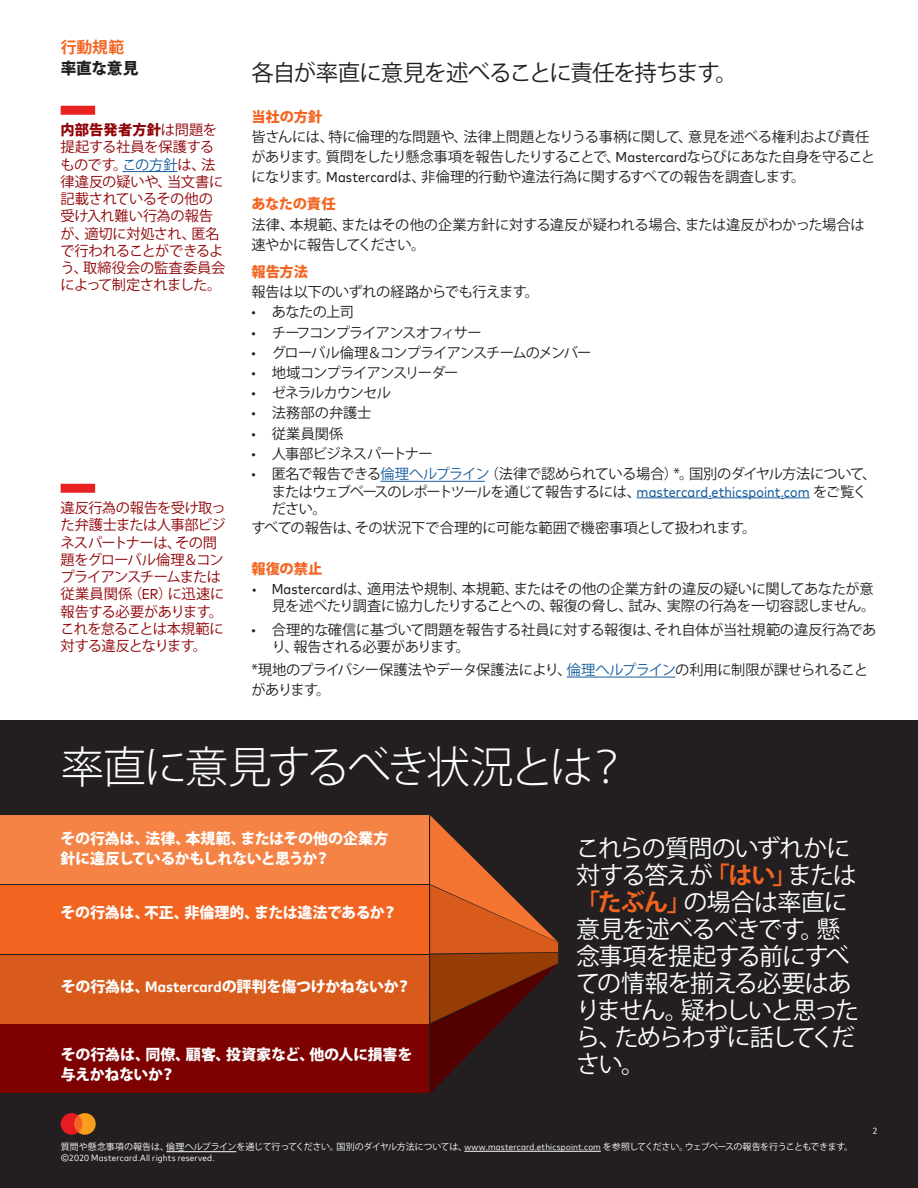
<style>
.page{position:relative;width:918px;height:1188px;background:#fff}
.page>*{position:absolute;margin:0;border:0;box-sizing:border-box;transform-origin:0 0}
.t1{font:300 43.5px "Koz Go Pro";letter-spacing:-.06em;color:#fff}
.t2{font:24px/27px "Koz Go Pro";letter-spacing:-.055em;color:#fff}
.t3{font:22.5px "Koz Go Pro";letter-spacing:-.055em;color:#231f20}
.t4{font:800 15.75px "Koz Go Pro";letter-spacing:-.02em;color:#231f20}
.t5{font:700 15.75px "Koz Go Pr 6 N";color:#f36421}
.t6{font:800 15px/20.2px "Koz Go Pro";letter-spacing:-.02em;color:#fff}
.t7{font:14.25px/20.2px "Koz Go Pro";letter-spacing:-.035em;color:#231f20}
.t8{font:14.25px/17.2px "Koz Go Pro";letter-spacing:-.035em;color:#900307}
.t9{font:14.25px "Koz Go Pro";letter-spacing:-.06em;color:#231f20}
.t10{font:14.25px "Koz Go Pro";letter-spacing:-.015em;color:#231f20}
.t11{font:800 14.25px "Koz Go Pro";letter-spacing:-.01em;color:#f36421}
.t12{font:14.25px "Koz Go Pro";letter-spacing:-.07em;color:#231f20}
.t13{font:14.25px "Koz Go Pro";letter-spacing:-.055em;color:#231f20}
.t14{font:14.25px "Koz Go Pro";letter-spacing:-.075em;color:#231f20}
.t15{font:14.25px "Koz Go Pro";letter-spacing:-.005em;color:#231f20}
.t16{font:9px "Koz Go Pro";letter-spacing:-.025em;color:#fff}
.t17{font:9px "Mark For MC Nrw";letter-spacing:.02em;color:#fff}
.s1{font-family:"Mark For MC Nrw"}
.s2{color:#175d9e}
.s3{font-family:"Mark For MC Nrw";color:#175d9e}
.s4{font-weight:800}
.s5{font-family:"Mark For MC Nrw";font-weight:700}
.s6{font-family:"Koz Go Pr 6 N";font-weight:700;color:#f36421}
</style>
<div class="page">
<hr style="left:381px;top:481px;width:104px;height:1px;background:#175d9e">
<hr style="left:637px;top:497px;width:71px;height:1px;background:#175d9e">
<hr style="left:712px;top:497px;width:69px;height:1px;background:#175d9e">
<svg style="left:781px;top:497px;width:29px;height:2px"></svg>
<hr style="left:567px;top:677px;width:108px;height:1px;background:#175d9e">
<div style="left:61px;top:106px;width:34px;height:9px;background:#e72221"></div>
<hr style="left:122px;top:171px;width:55px;height:1px;background:#175d9e">
<div style="left:61px;top:484px;width:34px;height:9px;background:#e72221"></div>
<div style="left:0;top:720px;width:918px;height:468px;background:#231f20"></div>
<div style="left:0;top:815px;width:429px;height:69px;background:#f58345"></div>
<div style="left:0;top:885px;width:429px;height:69px;background:#f36421"></div>
<div style="left:0;top:955px;width:429px;height:69px;background:#d95b1c"></div>
<div style="left:0;top:1024px;width:429px;height:69px;background:#7d0100"></div>
<svg style="left:430px;top:815px;width:128px;height:278px"></svg>
<hr style="left:166px;top:1151px;width:70px;height:1px;background:#fff">
<hr style="left:464px;top:1151px;width:137px;height:1px;background:#fff">
<svg style="left:61px;top:1113px;width:35px;height:22px"></svg>
<p class="t5" style="left:61px;top:39px;width:65px">行動規範</p>
<p class="t4" style="left:61px;top:58px;width:79px">率直な意見</p>
<h3 class="t3" style="left:251px;top:58px;width:488px">各自が率直に意見を述べることに責任を持ちます。</h3>
<p class="t11" style="left:251px;top:107px;width:73px">当社の方針</p>
<p class="t7" style="left:251px;top:127px;width:626px">皆さんには、特に倫理的な問題や、法律上問題となりうる事柄に関して、意見を述べる権利および責任があります。質問をしたり懸念事項を報告したりすることで、<span class="s1">Mastercard</span>ならびにあなた自身を守ることになります。<span class="s1">Mastercard</span>は、非倫理的行動や違法行為に関するすべての報告を調査します。</p>
<p class="t11" style="left:251px;top:195px;width:86px">あなたの責任</p>
<p class="t7" style="left:251px;top:215px;width:615px">法律、本規範、またはその他の企業方針に対する違反が疑われる場合、または違反がわかった場合は速やかに報告してください。</p>
<p class="t11" style="left:251px;top:262px;width:58px">報告方法</p>
<p class="t7" style="left:251px;top:282px;width:289px">報告は以下のいずれの経路からでも行えます。</p>
<p class="t7" style="left:251px;top:302px;width:104px">• あなたの上司</p>
<p class="t12" style="left:251px;top:323px;width:232px">• チーフコンプライアンスオフィサー</p>
<p class="t9" style="left:251px;top:343px;width:342px">• グローバル倫理＆コンプライアンスチームのメンバー</p>
<p class="t9" style="left:251px;top:364px;width:209px">• 地域コンプライアンスリーダー</p>
<p class="t14" style="left:251px;top:384px;width:141px">• ゼネラルカウンセル</p>
<p class="t15" style="left:251px;top:404px;width:122px">• 法務部の弁護士</p>
<p class="t7" style="left:251px;top:424px;width:94px">• 従業員関係</p>
<p class="t13" style="left:251px;top:445px;width:183px">• 人事部ビジネスパートナー</p>
<p class="t7" style="left:272px;top:466px;width:606px;line-height:17.2px;text-indent:-20px">• 匿名で報告できる<span class="s2">倫理ヘルプライン</span>（法律で認められている場合）*。国別のダイヤル方法について、またはウェブベースのレポートツールを通じて報告するには、<span class="s3">mastercard</span><span class="s2">.</span><span class="s3">ethicspoint</span><span class="s2">.</span><span class="s3">com</span> をご覧ください。</p>
<p class="t10" style="left:251px;top:519px;width:506px">すべての報告は、その状況下で合理的に可能な範囲で機密事項として扱われます。</p>
<p class="t11" style="left:251px;top:559px;width:72px">報復の禁止</p>
<p class="t7" style="left:251px;top:581px;width:626px;line-height:17.2px;text-align:right"><span class="s1">• Mastercard</span>は、適用法や規制、本規範、またはその他の企業方針の違反の疑いに関してあなたが意見を述べたり調査に協力したりすることへの、報復の脅し、試み、実際の行為を一切容認しません。</p>
<p class="t7" style="left:272px;top:621px;width:606px;line-height:17.2px;text-indent:-20px">• 合理的な確信に基づいて問題を報告する社員に対する報復は、それ自体が当社規範の違反行為であり、報告される必要があります。</p>
<p class="t7" style="left:251px;top:660px;width:618px">*現地のプライバシー保護法やデータ保護法により、<span class="s2">倫理ヘルプライン</span>の利用に制限が課せられることがあります。</p>
<p class="t8" style="left:61px;top:122px;width:166px"><span class="s4">内部告発者方針</span>は問題を提起する社員を保護するものです。<span class="s2">この方針</span>は、法律違反の疑いや、当文書に記載されているその他の受け入れ難い行為の報告が、適切に対処され、匿名で行われることができるよう、取締役会の監査委員会によって制定されました。</p>
<p class="t8" style="left:61px;top:500px;width:167px">違反行為の報告を受け取った弁護士または人事部ビジネスパートナーは、その問題をグローバル倫理＆コンプライアンスチームまたは従業員関係（<span class="s1">ER</span>）に迅速に報告する必要があります。これを怠ることは本規範に対する違反となります。</p>
<h1 class="t1" style="left:61px;top:739px;width:569px">率直に意見するべき状況とは？</h1>
<p class="t6" style="left:61px;top:829px;width:329px">その行為は、法律、本規範、またはその他の企業方針に違反しているかもしれないと思うか？</p>
<p class="t6" style="left:61px;top:903px;width:338px">その行為は、不正、非倫理的、または違法であるか？</p>
<p class="t6" style="left:61px;top:978px;width:352px">その行為は、<span class="s5">Mastercard</span>の評判を傷つけかねないか？</p>
<p class="t6" style="left:61px;top:1045px;width:353px">その行為は、同僚、顧客、投資家など、他の人に損害を与えかねないか？</p>
<h2 class="t2" style="left:576px;top:836px;width:284px">これらの質問のいずれかに対する答えが<span class="s6">「はい」</span>または<span class="s6">「たぶん」</span>の場合は率直に意見を述べるべきです。懸念事項を提起する前にすべての情報を揃える必要はありません。疑わしいと思ったら、ためらわずに話してください。</h2>
<p class="t16" style="left:61px;top:1141px;width:794px">質問や懸念事項の報告は、倫理ヘルプラインを通じて行ってください。国別のダイヤル方法については、<span class="s1">www.mastercard.ethicspoint.com</span> を参照してください。ウェブベースの報告を行うこともできます。</p>
<p class="t17" style="left:61px;top:1151px;width:155px">©2020 Mastercard.All rights reserved.</p>
<p class="t17" style="left:873px;top:1124px;width:6px">2</p>
</div>
